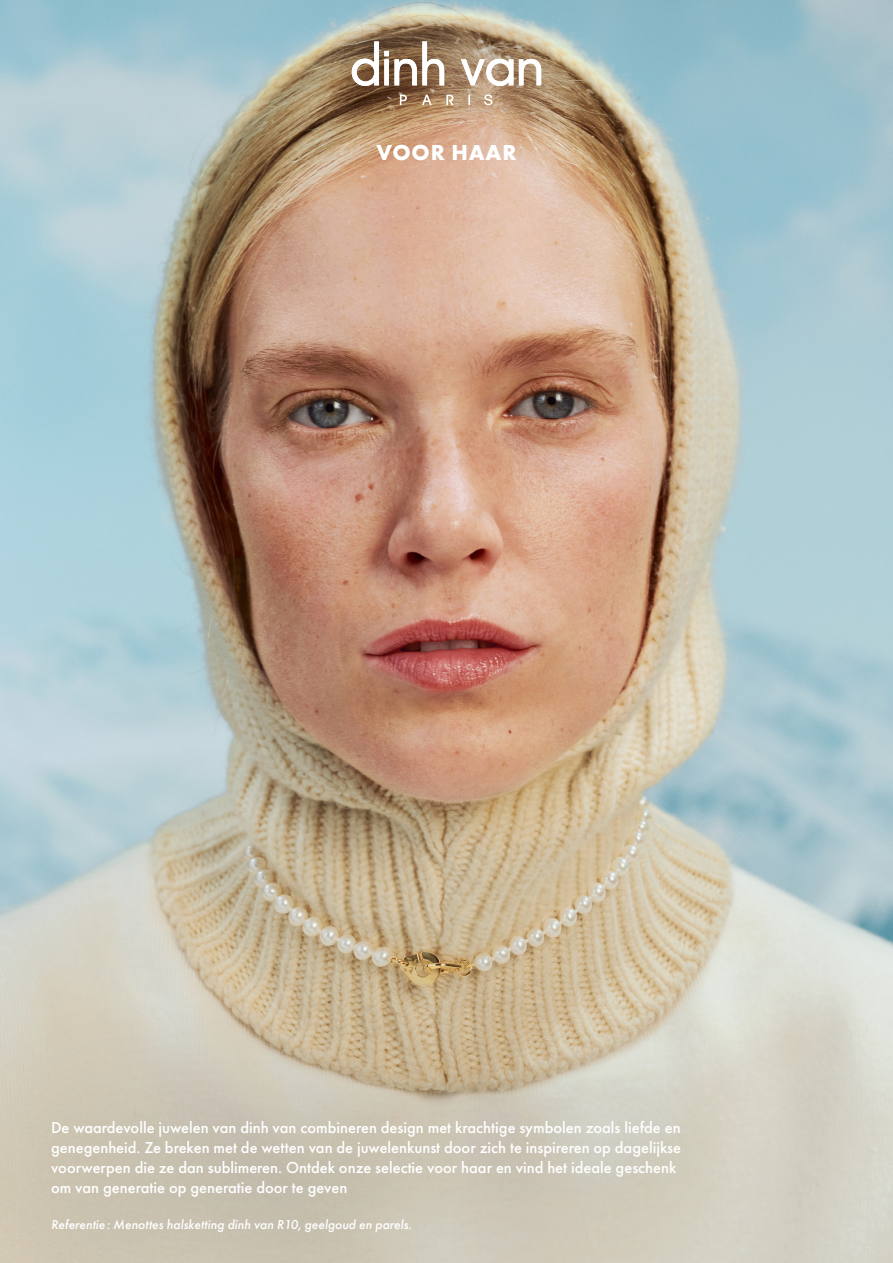
<style>
.page{position:relative;width:893px;height:1263px;background:#fff}
.page>*{position:absolute;margin:0;border:0;box-sizing:border-box;transform-origin:0 0}
.t1{font:700 22.5px "Futura PT";letter-spacing:.035em;color:#fff}
.t2{font:500 16.5px/19.8px "Futura PT";color:#fff}
.t3{font:italic 500 13.5px "Futura PT";color:#fff}
</style>
<div class="page">
<img style="left:0;top:0;width:893px;height:1263px">
<svg style="left:422px;top:95px;width:10px;height:10px"></svg>
<svg style="left:468px;top:95px;width:2px;height:10px"></svg>
<svg style="left:446px;top:95px;width:8px;height:10px"></svg>
<svg style="left:400px;top:95px;width:7px;height:10px"></svg>
<svg style="left:352px;top:41px;width:92px;height:45px"></svg>
<svg style="left:461px;top:59px;width:52px;height:27px"></svg>
<svg style="left:519px;top:59px;width:22px;height:26px"></svg>
<svg style="left:484px;top:94px;width:8px;height:11px"></svg>
<div style="left:0;top:987px;width:798px;height:276px;background:#1d1d1b;opacity:.75"></div>
<p class="t1" style="left:376px;top:138px;width:141px">VOOR HAAR</p>
<p class="t2" style="left:51px;top:1118px;width:632px">De waardevolle juwelen van dinh van combineren design met krachtige symbolen zoals liefde en genegenheid. Ze breken met de wetten van de juwelenkunst door zich te inspireren op dagelijkse voorwerpen die ze dan sublimeren. Ontdek onze selectie voor haar en vind het ideale geschenk om van generatie op generatie door te geven</p>
<p class="t3" style="left:51px;top:1216px;width:362px">Referentie : Menottes halsketting dinh van R10, geelgoud en parels.</p>
</div>
